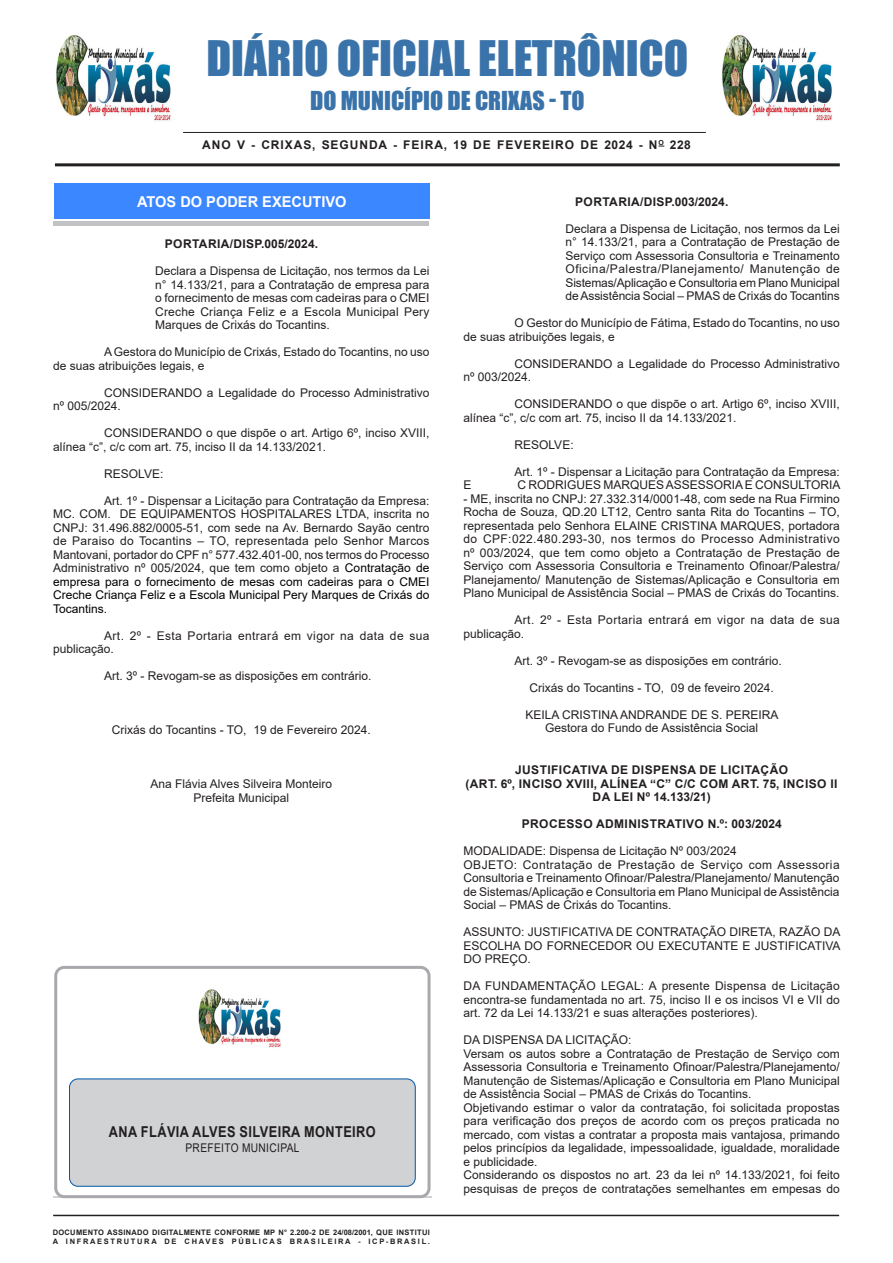
<style>
.page{position:relative;width:893px;height:1263px;background:#fff}
.page>*{position:absolute;margin:0;border:0;box-sizing:border-box;transform-origin:0 0}
.t1{font:45px "Impact";color:#3a73aa}
.t2{font:24px "Impact";color:#3a73aa}
.t3{font:700 15px "Arial";letter-spacing:.035em;color:#231f20;scale:.85 1}
.Chancela{font:700 15px "Arial";color:#fff}
.CORPO_DE_TEXTO{font:12px/13.5px "Arial";color:#231f20}
.SEM_PARAGRAFO{font:12px/13.5px "Arial";color:#231f20;text-align:justify}
.EMENTA{font:12px/13.5px "Arial";letter-spacing:-.005em;color:#231f20;text-align:justify}
.TITULOS{font:700 12px/13.5px "Arial";letter-spacing:.035em;color:#231f20;text-align:center}
.CARGO{font:12px "Arial";color:#231f20}
.CORPO_DE_TEXTO-2{font:12px/13.5px "Arial";letter-spacing:.03em;color:#231f20}
.CIDADE{font:12px "Arial";color:#231f20}
.TITULOS-2{font:700 12px "Arial";letter-spacing:.08em;color:#231f20}
.CORPO_DE_TEXTO-3{font:12px "Arial";letter-spacing:.035em;color:#231f20;scale:.85 1}
.t4{font:700 7.5px "Arial";letter-spacing:.04em;color:#231f20}
.t5{font:700 7.5px "Arial";letter-spacing:.225em;color:#231f20}
.s1{color:#000}
</style>
<div class="page">
<hr style="left:53px;top:1215px;width:786px;height:1px;background:#231f20">
<hr style="left:55px;top:163px;width:785px;height:3px;background:#231f20">
<hr style="left:183px;top:132px;width:523px;height:1px;background:#231f20">
<hr style="left:53px;top:1197px;width:379px;height:1px;background:#d1d2d4">
<div style="left:54px;top:966px;width:377px;height:232px;border:3px solid #a8a9ad;border-radius:9px"></div>
<div style="left:70px;top:1079px;width:345px;height:107px;background:#d1d2d4;border-radius:9px"></div>
<div style="left:69px;top:1079px;width:346px;height:107px;border:1px solid #0057a8;border-radius:9px"></div>
<img style="left:198px;top:989px;width:83px;height:59px">
<img style="left:722px;top:35px;width:110px;height:87px">
<img style="left:56px;top:35px;width:115px;height:87px">
<div style="left:53px;top:189px;width:375px;height:37px;background:#c1c2c4"></div>
<div style="left:53px;top:186px;width:375px;height:35px;background:#fff"></div>
<div style="left:54px;top:184px;width:375px;height:35px;background:#3a87ff"></div>
<p class="t1" style="left:206px;top:23px;width:483px">DIÁRIO OFICIAL ELETRÔNICO</p>
<p class="t2" style="left:310px;top:82px;width:276px">DO MUNICÍPIO DE CRIXAS - TO</p>
<p class="TITULOS-2" style="left:202px;top:137px;width:490px">ANO V - CRIXAS, SEGUNDA - FEIRA, 19 DE FEVEREIRO DE 2024 - N<sup>O</sup> 228</p>
<p class="Chancela" style="left:137px;top:191px;width:211px">ATOS DO PODER EXECUTIVO</p>
<p class="TITULOS" style="left:165px;top:237px;width:155px">PORTARIA/DISP.005/2024.</p>
<p class="EMENTA" style="left:155px;top:264px;width:276px">Declara a Dispensa de Licitação, nos termos da Lei n° 14.133/21, para a Contratação de empresa para o fornecimento de mesas com cadeiras para o CMEI Creche Criança Feliz e a Escola Municipal Pery Marques de Crixás do Tocantins.</p>
<p class="CORPO_DE_TEXTO" style="left:53px;top:345px;width:378px;text-indent:51px">A Gestora do Município de Crixás, Estado do Tocantins, no uso de suas atribuições legais, e</p>
<p class="CORPO_DE_TEXTO" style="left:53px;top:386px;width:378px;text-indent:51px">CONSIDERANDO a Legalidade do Processo Administrativo nº 005/2024.</p>
<p class="CORPO_DE_TEXTO" style="left:53px;top:426px;width:378px;text-indent:51px">CONSIDERANDO o que dispõe o art. Artigo 6º, inciso XVIII, alínea “c”, c/c com art. 75, inciso II da 14.133/2021.</p>
<p class="CORPO_DE_TEXTO" style="left:104px;top:467px;width:61px">RESOLVE:</p>
<p class="CORPO_DE_TEXTO" style="left:53px;top:494px;width:378px;text-align:justify;text-indent:51px">Art. 1º - Dispensar a Licitação para Contratação da Empresa:<br>MC. COM. DE EQUIPAMENTOS HOSPITALARES LTDA, inscrita no CNPJ: 31.496.882/0005-51, com sede na Av. Bernardo Sayão centro de Paraiso do Tocantins – TO, representada pelo Senhor Marcos Mantovani, portador do CPF n° 577.432.401-00, nos termos do Processo Administrativo nº 005/2024, que tem como objeto a <span class="s1">Contratação de empresa para o fornecimento de mesas com cadeiras para o CMEI Creche Criança Feliz e a Escola Municipal Pery Marques de Crixás do Tocantins.</span></p>
<p class="CORPO_DE_TEXTO-2" style="left:53px;top:629px;width:378px;text-indent:51px">Art. 2º - Esta Portaria entrará em vigor na data de sua publicação.</p>
<p class="CORPO_DE_TEXTO" style="left:104px;top:669px;width:269px">Art. 3º - Revogam-se as disposições em contrário.</p>
<p class="CIDADE" style="left:112px;top:722px;width:260px">Crixás do Tocantins - TO, 19 de Fevereiro 2024.</p>
<p class="CARGO" style="left:151px;top:776px;width:183px">Ana Flávia Alves Silveira Monteiro</p>
<p class="CARGO" style="left:194px;top:789px;width:97px">Prefeita Municipal</p>
<p class="t3" style="left:109px;top:1121px;width:316px">ANA FLÁVIA ALVES SILVEIRA MONTEIRO</p>
<p class="CORPO_DE_TEXTO-3" style="left:185px;top:1139px;width:136px">PREFEITO MUNICIPAL</p>
<p class="t4" style="left:53px;top:1227px;width:379px">DOCUMENTO ASSINADO DIGITALMENTE CONFORME MP N° 2.200-2 DE 24/08/2001, QUE INSTITUI</p>
<p class="t5" style="left:53px;top:1236px;width:379px">A INFRAESTRUTURA DE CHAVES PÚBLICAS BRASILEIRA - ICP-BRASIL.</p>
<p class="TITULOS" style="left:575px;top:195px;width:155px">PORTARIA/DISP.003/2024.</p>
<p class="EMENTA" style="left:566px;top:222px;width:276px">Declara a Dispensa de Licitação, nos termos da Lei n° 14.133/21, para a Contratação de Prestação de Serviço com Assessoria Consultoria e Treinamento Oficina/Palestra/Planejamento/ Manutenção de Sistemas/Aplicação e Consultoria em Plano Municipal de Assistência Social – PMAS de Crixás do Tocantins</p>
<p class="CORPO_DE_TEXTO" style="left:463px;top:316px;width:378px;text-indent:51px">O Gestor do Município de Fátima, Estado do Tocantins, no uso de suas atribuições legais, e</p>
<p class="CORPO_DE_TEXTO" style="left:463px;top:357px;width:378px;text-indent:51px">CONSIDERANDO a Legalidade do Processo Administrativo nº 003/2024.</p>
<p class="CORPO_DE_TEXTO" style="left:463px;top:397px;width:378px;text-indent:51px">CONSIDERANDO o que dispõe o art. Artigo 6º, inciso XVIII, alínea “c”, c/c com art. 75, inciso II da 14.133/2021.</p>
<p class="CORPO_DE_TEXTO" style="left:514px;top:438px;width:61px">RESOLVE:</p>
<p class="CORPO_DE_TEXTO" style="left:514px;top:465px;width:327px">Art. 1º - Dispensar a Licitação para Contratação da Empresa:</p>
<p class="CORPO_DE_TEXTO" style="left:463px;top:478px;width:10px">E</p>
<p class="CORPO_DE_TEXTO" style="left:517px;top:478px;width:325px">C RODRIGUES MARQUES ASSESSORIA E CONSULTORIA</p>
<p class="CORPO_DE_TEXTO" style="left:463px;top:492px;width:378px;text-align:justify">- ME, inscrita no CNPJ: 27.332.314/0001-48, com sede na Rua Firmino Rocha de Souza, QD.20 LT12, Centro santa Rita do Tocantins – TO, representada pelo Senhora ELAINE CRISTINA MARQUES, portadora do CPF:022.480.293-30, nos termos do Processo Administrativo nº 003/2024, que tem como objeto a Contratação de Prestação de Serviço com Assessoria Consultoria e Treinamento Ofinoar/Palestra/ Planejamento/ Manutenção de Sistemas/Aplicação e Consultoria em Plano Municipal de Assistência Social – PMAS de Crixás do Tocantins.</p>
<p class="CORPO_DE_TEXTO-2" style="left:463px;top:613px;width:378px;text-indent:51px">Art. 2º - Esta Portaria entrará em vigor na data de sua publicação.</p>
<p class="CORPO_DE_TEXTO" style="left:514px;top:654px;width:269px">Art. 3º - Revogam-se as disposições em contrário.</p>
<p class="CIDADE" style="left:530px;top:679px;width:246px">Crixás do Tocantins - TO, 09 de feveiro 2024.</p>
<p class="CARGO" style="left:526px;top:706px;width:254px">KEILA CRISTINA ANDRANDE DE S. PEREIRA</p>
<p class="CARGO" style="left:545px;top:720px;width:214px">Gestora do Fundo de Assistência Social</p>
<p class="TITULOS" style="left:515px;top:763px;width:274px">JUSTIFICATIVA DE DISPENSA DE LICITAÇÃO</p>
<p class="TITULOS" style="left:466px;top:777px;width:373px">(ART. 6º, INCISO XVIII, ALÍNEA “C” C/C COM ART. 75, INCISO II<br>DA LEI Nº 14.133/21)</p>
<p class="TITULOS" style="left:522px;top:817px;width:261px">PROCESSO ADMINISTRATIVO N.º: 003/2024</p>
<p class="SEM_PARAGRAFO" style="left:463px;top:844px;width:275px">MODALIDADE: Dispensa de Licitação Nº 003/2024</p>
<p class="SEM_PARAGRAFO" style="left:463px;top:858px;width:378px">OBJETO: Contratação de Prestação de Serviço com Assessoria Consultoria e Treinamento Ofinoar/Palestra/Planejamento/ Manutenção de Sistemas/Aplicação e Consultoria em Plano Municipal de Assistência Social – PMAS de Crixás do Tocantins.</p>
<p class="SEM_PARAGRAFO" style="left:463px;top:925px;width:378px">ASSUNTO: JUSTIFICATIVA DE CONTRATAÇÃO DIRETA, RAZÃO DA ESCOLHA DO FORNECEDOR OU EXECUTANTE E JUSTIFICATIVA DO PREÇO.</p>
<p class="SEM_PARAGRAFO" style="left:463px;top:979px;width:378px">DA FUNDAMENTAÇÃO LEGAL: A presente Dispensa de Licitação encontra-se fundamentada no art. 75, inciso II e os incisos VI e VII do art. 72 da Lei 14.133/21 e suas alterações posteriores).</p>
<p class="SEM_PARAGRAFO" style="left:463px;top:1033px;width:169px">DA DISPENSA DA LICITAÇÃO:</p>
<p class="SEM_PARAGRAFO" style="left:463px;top:1047px;width:378px">Versam os autos sobre a Contratação de Prestação de Serviço com Assessoria Consultoria e Treinamento Ofinoar/Palestra/Planejamento/ Manutenção de Sistemas/Aplicação e Consultoria em Plano Municipal de Assistência Social – PMAS de Crixás do Tocantins.</p>
<p class="SEM_PARAGRAFO" style="left:463px;top:1101px;width:378px">Objetivando estimar o valor da contratação, foi solicitada propostas para verificação dos preços de acordo com os preços praticada no mercado, com vistas a contratar a proposta mais vantajosa, primando pelos princípios da legalidade, impessoalidade, igualdade, moralidade e publicidade.</p>
<p class="SEM_PARAGRAFO" style="left:463px;top:1168px;width:378px">Considerando os dispostos no art. 23 da lei nº 14.133/2021, foi feito pesquisas de preços de contratações semelhantes em empesas do</p>
</div>
